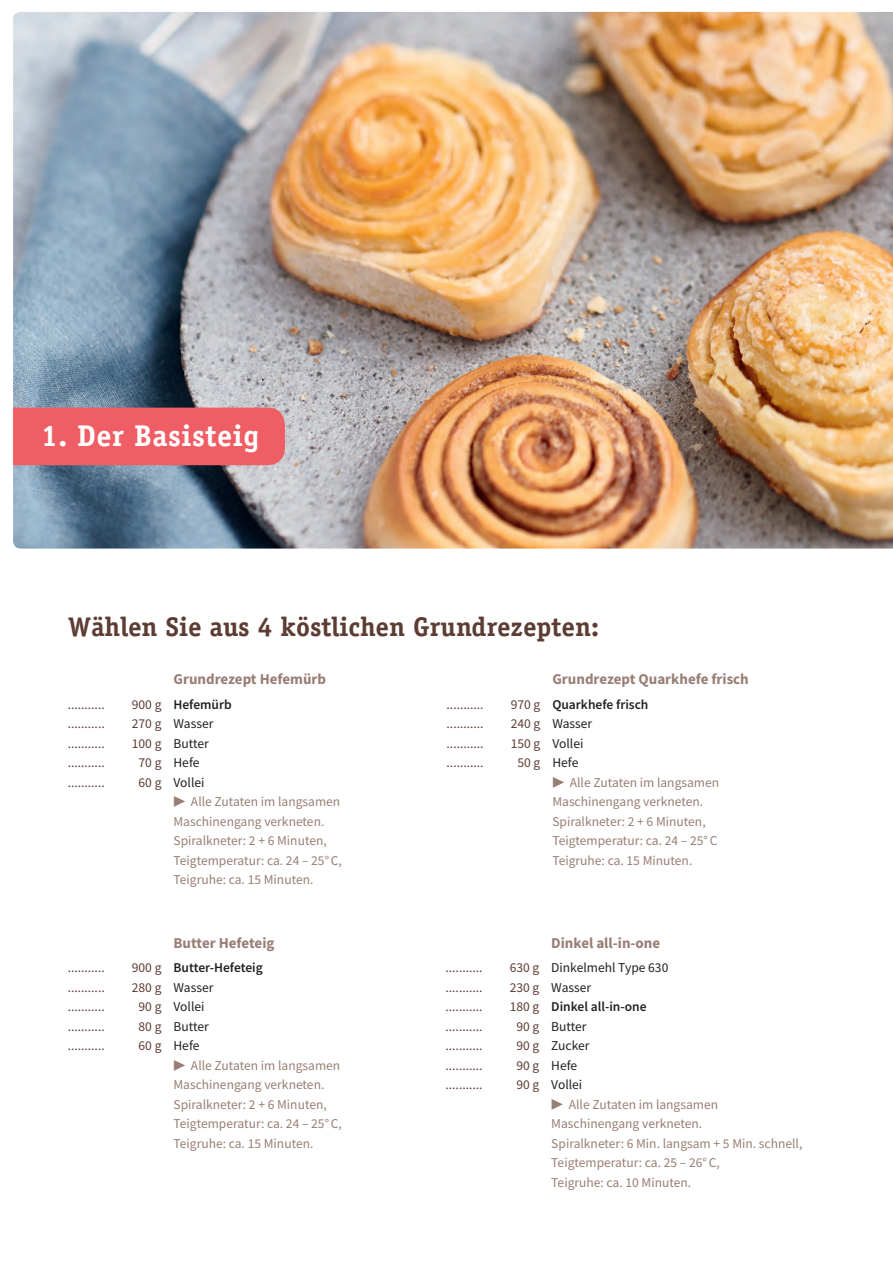
<style>
.page{position:relative;width:893px;height:1263px;background:#fff}
.page>*{position:absolute;margin:0;border:0;box-sizing:border-box;transform-origin:0 0}
.t1{font:700 30px "Officina Serif LT";letter-spacing:.02em;color:#fff}
.t2{font:700 27px "Officina Serif LT";color:#5d3d33}
.t3{font:700 15px "Source Sans Pro";color:#987e74}
.t4{font:13.5px/19.5px "Source Sans Pro";color:#987e74}
.t5{font:13.5px/19.5px "Source Sans Pro";color:#5d3d33;text-align:justify}
.t6{font:13.5px/19.5px "Source Sans Pro";color:#231f20}
.t7{font:600 13.5px "Source Sans Pro";color:#231f20}
</style>
<div class="page">
<img style="left:13px;top:12px;width:880px;height:537px">
<div style="left:13px;top:408px;width:272px;height:57px;background:#f05e65"></div>
<h1 class="t1" style="left:41px;top:417px;width:219px">1. Der Basisteig</h1>
<h2 class="t2" style="left:68px;top:610px;width:533px">Wählen Sie aus 4 köstlichen Grundrezepten:</h2>
<p class="t3" style="left:173px;top:669px;width:154px">Grundrezept Hefemürb</p>
<p class="t5" style="left:68px;top:694px;width:38px">........... ........... ........... ........... ...........</p>
<p class="t5" style="left:132px;top:694px;width:31px;text-align:center">900 g<br>270 g<br>100 g<br>70 g<br>60 g</p>
<p class="t7" style="left:173px;top:695px;width:60px">Hefemürb</p>
<p class="t6" style="left:173px;top:714px;width:41px">Wasser<br>Butter<br>Hefe<br>Vollei</p>
<p class="t4" style="left:173px;top:792px;width:170px">▶ Alle Zutaten im langsamen<br>Maschinengang verkneten.<br>Spiralkneter: 2 + 6 Minuten,<br>Teigtemperatur: ca. 24 – 25°C,<br>Teigruhe: ca. 15 Minuten.</p>
<p class="t3" style="left:173px;top:933px;width:103px">Butter Hefeteig</p>
<p class="t5" style="left:68px;top:958px;width:38px">........... ........... ........... ........... ...........</p>
<p class="t5" style="left:132px;top:958px;width:31px;text-align:center">900 g<br>280 g<br>90 g<br>80 g<br>60 g</p>
<p class="t7" style="left:173px;top:959px;width:91px">Butter-Hefeteig</p>
<p class="t6" style="left:173px;top:978px;width:41px">Wasser<br>Vollei<br>Butter<br>Hefe</p>
<p class="t4" style="left:173px;top:1055px;width:170px">▶ Alle Zutaten im langsamen<br>Maschinengang verkneten.<br>Spiralkneter: 2 + 6 Minuten,<br>Teigtemperatur: ca. 24 – 25°C,<br>Teigruhe: ca. 15 Minuten.</p>
<p class="t3" style="left:552px;top:669px;width:198px">Grundrezept Quarkhefe frisch</p>
<p class="t5" style="left:447px;top:694px;width:38px">........... ........... ........... ...........</p>
<p class="t5" style="left:511px;top:694px;width:31px;text-align:center">970 g<br>240 g<br>150 g<br>50 g</p>
<p class="t7" style="left:552px;top:695px;width:98px">Quarkhefe frisch</p>
<p class="t6" style="left:552px;top:714px;width:41px">Wasser<br>Vollei<br>Hefe</p>
<p class="t4" style="left:552px;top:772px;width:168px">▶ Alle Zutaten im langsamen<br>Maschinengang verkneten.<br>Spiralkneter: 2 + 6 Minuten,<br>Teigtemperatur: ca. 24 – 25°C<br>Teigruhe: ca. 15 Minuten.</p>
<p class="t3" style="left:551px;top:933px;width:110px">Dinkel all-in-one</p>
<p class="t5" style="left:446px;top:958px;width:38px">........... ........... ........... ........... ........... ........... ...........</p>
<p class="t5" style="left:510px;top:958px;width:31px;text-align:center">630 g<br>230 g<br>180 g<br>90 g<br>90 g<br>90 g<br>90 g</p>
<p class="t6" style="left:551px;top:958px;width:119px">Dinkelmehl Type 630<br>Wasser</p>
<p class="t7" style="left:551px;top:998px;width:97px">Dinkel all-in-one</p>
<p class="t6" style="left:551px;top:1016px;width:40px">Butter<br>Zucker<br>Hefe<br>Vollei</p>
<p class="t4" style="left:551px;top:1094px;width:253px">▶ Alle Zutaten im langsamen<br>Maschinengang verkneten.<br>Spiralkneter: 6 Min. langsam + 5 Min. schnell,<br>Teigtemperatur: ca. 25 – 26°C,<br>Teigruhe: ca. 10 Minuten.</p>
</div>
